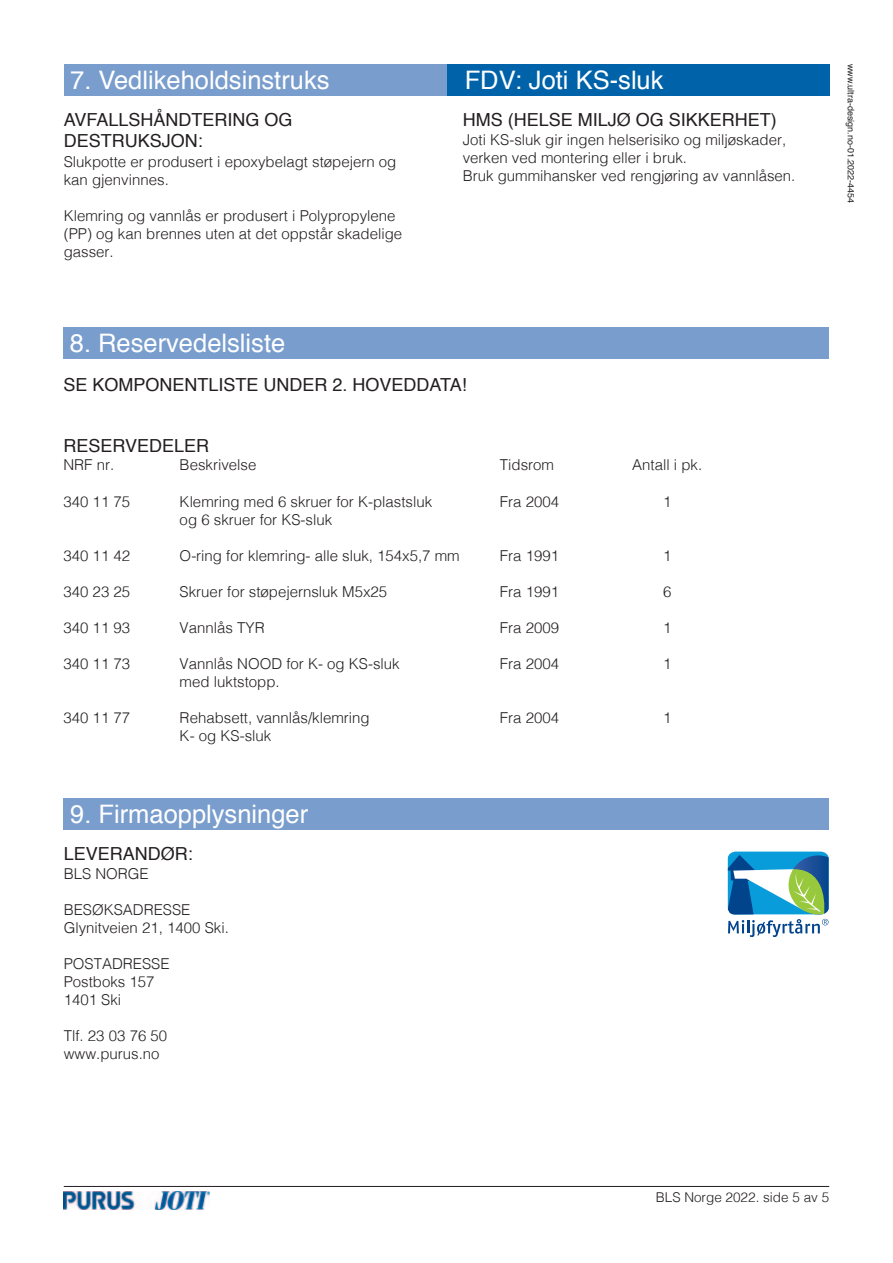
<style>
.page{position:relative;width:893px;height:1263px;background:#fff}
.page>*{position:absolute;margin:0;border:0;box-sizing:border-box;transform-origin:0 0}
.t1{font:25.5px "Helvetica";color:#fff}
.t2{font:18px "Helvetica";color:#231f20}
.t3{font:300 15px/18px "Helvetica";color:#231f20}
.t4{font:300 13.5px "Helvetica";color:#231f20}
.t5{font:9px "Helvetica";color:#231f20}
</style>
<div class="page">
<hr style="left:64px;top:1186px;width:765px;height:1px;background:#231f20">
<img style="left:64px;top:1191px;width:146px;height:18px">
<div style="left:64px;top:798px;width:765px;height:32px;background:#799dcd"></div>
<div style="left:64px;top:64px;width:383px;height:32px;background:#799dcd"></div>
<div style="left:447px;top:64px;width:382px;height:32px;background:#0063a9"></div>
<div style="left:63px;top:327px;width:766px;height:32px;background:#799dcd"></div>
<svg style="left:728px;top:851px;width:101px;height:86px"></svg>
<p class="t1" style="left:70px;top:69px;width:261px">7. Vedlikeholdsinstruks</p>
<p class="t1" style="left:465px;top:69px;width:200px">FDV: Joti KS-sluk</p>
<p class="t2" style="left:64px;top:112px;width:230px">AVFALLSHÅNDTERING OG</p>
<p class="t2" style="left:64px;top:134px;width:141px">DESTRUKSJON:</p>
<p class="t3" style="left:64px;top:154px;width:334px">Slukpotte er produsert i epoxybelagt støpejern og</p>
<p class="t3" style="left:64px;top:172px;width:107px">kan gjenvinnes.</p>
<p class="t3" style="left:64px;top:208px;width:333px">Klemring og vannlås er produsert i Polypropylene</p>
<p class="t3" style="left:64px;top:226px;width:340px">(PP) og kan brennes uten at det oppstår skadelige gasser.</p>
<p class="t1" style="left:70px;top:332px;width:217px">8. Reservedelsliste</p>
<p class="t2" style="left:463px;top:112px;width:316px">HMS (HELSE MILJØ OG SIKKERHET)</p>
<p class="t3" style="left:463px;top:132px;width:325px">Joti KS-sluk gir ingen helserisiko og miljøskader,</p>
<p class="t3" style="left:463px;top:150px;width:226px">verken ved montering eller i bruk.</p>
<p class="t3" style="left:463px;top:168px;width:334px">Bruk gummihansker ved rengjøring av vannlåsen.</p>
<p class="t2" style="left:63px;top:377px;width:405px">SE KOMPONENTLISTE UNDER 2. HOVEDDATA!</p>
<p class="t2" style="left:63px;top:438px;width:147px">RESERVEDELER</p>
<p class="t3" style="left:63px;top:457px;width:52px">NRF nr.</p>
<p class="t3" style="left:180px;top:457px;width:78px">Beskrivelse</p>
<p class="t3" style="left:500px;top:457px;width:56px">Tidsrom</p>
<p class="t3" style="left:632px;top:457px;width:72px">Antall i pk.</p>
<p class="t3" style="left:63px;top:493px;width:68px">340 11 75</p>
<p class="t3" style="left:180px;top:493px;width:254px">Klemring med 6 skruer for K-plastsluk</p>
<p class="t3" style="left:500px;top:493px;width:61px">Fra 2004</p>
<p class="t3" style="left:663px;top:493px;width:10px">1</p>
<p class="t3" style="left:180px;top:511px;width:154px">og 6 skruer for KS-sluk</p>
<p class="t3" style="left:63px;top:547px;width:68px">340 11 42</p>
<p class="t3" style="left:180px;top:547px;width:282px">O-ring for klemring- alle sluk, 154x5,7 mm</p>
<p class="t3" style="left:500px;top:547px;width:61px">Fra 1991</p>
<p class="t3" style="left:663px;top:547px;width:10px">1</p>
<p class="t3" style="left:63px;top:583px;width:68px">340 23 25</p>
<p class="t3" style="left:180px;top:583px;width:209px">Skruer for støpejernsluk M5x25</p>
<p class="t3" style="left:500px;top:583px;width:61px">Fra 1991</p>
<p class="t3" style="left:663px;top:583px;width:10px">6</p>
<p class="t3" style="left:63px;top:619px;width:68px">340 11 93</p>
<p class="t3" style="left:180px;top:619px;width:87px">Vannlås TYR</p>
<p class="t3" style="left:500px;top:619px;width:61px">Fra 2009</p>
<p class="t3" style="left:663px;top:619px;width:10px">1</p>
<p class="t3" style="left:63px;top:655px;width:68px">340 11 73</p>
<p class="t3" style="left:180px;top:655px;width:222px">Vannlås NOOD for K- og KS-sluk</p>
<p class="t3" style="left:500px;top:655px;width:61px">Fra 2004</p>
<p class="t3" style="left:663px;top:655px;width:10px">1</p>
<p class="t3" style="left:180px;top:673px;width:102px">med luktstopp.</p>
<p class="t3" style="left:63px;top:709px;width:68px">340 11 77</p>
<p class="t3" style="left:180px;top:709px;width:192px">Rehabsett, vannlås/klemring</p>
<p class="t3" style="left:500px;top:709px;width:61px">Fra 2004</p>
<p class="t3" style="left:663px;top:709px;width:10px">1</p>
<p class="t3" style="left:180px;top:727px;width:93px">K- og KS-sluk</p>
<p class="t1" style="left:70px;top:803px;width:240px">9. Firmaopplysninger</p>
<p class="t2" style="left:64px;top:846px;width:131px">LEVERANDØR:</p>
<p class="t3" style="left:64px;top:866px;width:87px">BLS NORGE</p>
<p class="t3" style="left:64px;top:902px;width:128px">BESØKSADRESSE</p>
<p class="t3" style="left:64px;top:920px;width:167px">Glynitveien 21, 1400 Ski.</p>
<p class="t3" style="left:64px;top:956px;width:107px">POSTADRESSE</p>
<p class="t3" style="left:64px;top:974px;width:92px">Postboks 157</p>
<p class="t3" style="left:64px;top:992px;width:59px">1401 Ski</p>
<p class="t3" style="left:64px;top:1028px;width:105px">Tlf. 23 03 76 50</p>
<p class="t3" style="left:64px;top:1046px;width:97px">www.purus.no</p>
<p class="t5" style="left:855px;top:64px;width:141px;rotate:90deg">www.ultra-design.no-01.2022-4454</p>
<p class="t4" style="left:656px;top:1192px;width:175px">BLS Norge 2022. side 5 av 5</p>
</div>
